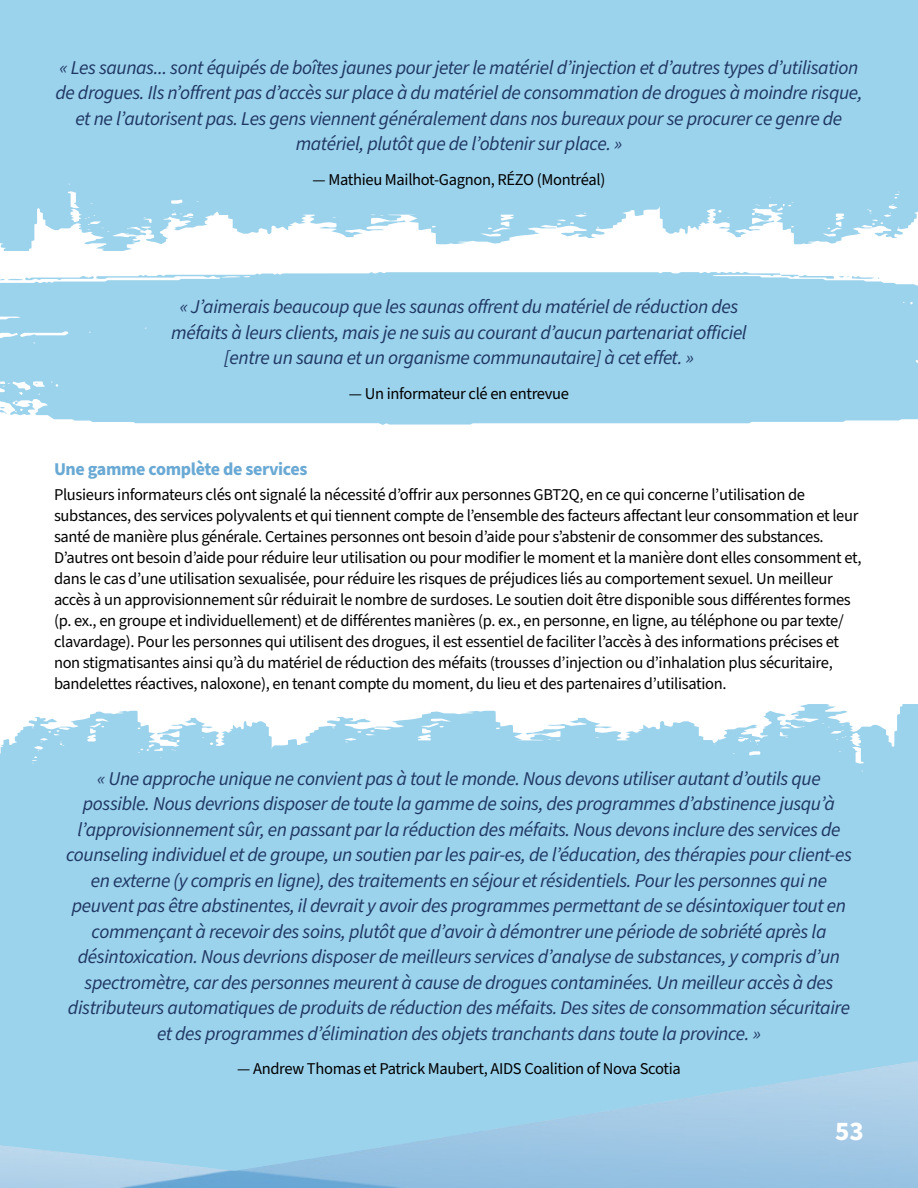
<style>
.page{position:relative;width:918px;height:1188px;background:#fff}
.page>*{position:absolute;margin:0;border:0;box-sizing:border-box;transform-origin:0 0}
.t1{font:700 27px "Source Sans Pro";color:#fff}
.t2{font:italic 19.5px/25.5px "Source Sans Pro";letter-spacing:-.02em;color:#1f3763;text-align:center}
.t3{font:700 18px "Source Sans Pro";letter-spacing:-.02em;color:#69a9d4}
.t4{font:16.5px/21px "Source Sans Pro";letter-spacing:-.02em;color:#000}
</style>
<div class="page">
<img style="left:0;top:244px;width:918px;height:944px">
<svg style="left:0;top:1105px;width:918px;height:66px;fill:#9bcbe6"></svg>
<svg style="left:670px;top:704px;width:248px;height:401px;fill:#9bd2ec"></svg>
<div style="left:0;top:711px;width:235px;height:408px;background:#9bd2ec"></div>
<div style="left:235px;top:711px;width:491px;height:408px;background:#9bd2ec"></div>
<svg style="left:0;top:0;width:261px;height:251px;fill:#9bd2ec"></svg>
<div style="left:696px;top:0;width:222px;height:244px;background:#9bd2ec"></div>
<svg style="left:206px;top:0;width:490px;height:244px;fill:#9bd2ec"></svg>
<svg style="left:0;top:425px;width:1px;height:382px"></svg>
<div style="left:0;top:272px;width:918px;height:153px;background:#9bd2ec"></div>
<svg style="left:0;top:276px;width:94px;height:5px"></svg>
<svg style="left:781px;top:275px;width:98px;height:4px"></svg>
<svg style="left:0;top:407px;width:7px;height:7px"></svg>
<p class="t2" style="left:55px;top:55px;width:809px">« Les saunas... sont équipés de boîtes jaunes pour jeter le matériel d’injection et d’autres types d’utilisation de drogues. Ils n’offrent pas d’accès sur place à du matériel de consommation de drogues à moindre risque, et ne l’autorisent pas. Les gens viennent généralement dans nos bureaux pour se procurer ce genre de matériel, plutôt que de l’obtenir sur place. »</p>
<p class="t4" style="left:313px;top:170px;width:294px">— Mathieu Mailhot-Gagnon, RÉZO (Montréal)</p>
<p class="t2" style="left:171px;top:294px;width:577px">« J’aimerais beaucoup que les saunas offrent du matériel de réduction des méfaits à leurs clients, mais je ne suis au courant d’aucun partenariat officiel [entre un sauna et un organisme communautaire] à cet effet. »</p>
<p class="t4" style="left:349px;top:383px;width:222px">— Un informateur clé en entrevue</p>
<p class="t3" style="left:54px;top:457px;width:255px">Une gamme complète de services</p>
<p class="t4" style="left:54px;top:485px;width:809px">Plusieurs informateurs clés ont signalé la nécessité d’offrir aux personnes GBT2Q, en ce qui concerne l’utilisation de substances, des services polyvalents et qui tiennent compte de l’ensemble des facteurs affectant leur consommation et leur santé de manière plus générale. Certaines personnes ont besoin d’aide pour s’abstenir de consommer des substances.<br>D’autres ont besoin d’aide pour réduire leur utilisation ou pour modifier le moment et la manière dont elles consomment et, dans le cas d’une utilisation sexualisée, pour réduire les risques de préjudices liés au comportement sexuel. Un meilleur accès à un approvisionnement sûr réduirait le nombre de surdoses. Le soutien doit être disponible sous différentes formes (p. ex., en groupe et individuellement) et de différentes manières (p. ex., en personne, en ligne, au téléphone ou par texte/ clavardage). Pour les personnes qui utilisent des drogues, il est essentiel de faciliter l’accès à des informations précises et non stigmatisantes ainsi qu’à du matériel de réduction des méfaits (trousses d’injection ou d’inhalation plus sécuritaire, bandelettes réactives, naloxone), en tenant compte du moment, du lieu et des partenaires d’utilisation.</p>
<p class="t2" style="left:66px;top:766px;width:787px">« Une approche unique ne convient pas à tout le monde. Nous devons utiliser autant d’outils que possible. Nous devrions disposer de toute la gamme de soins, des programmes d’abstinence jusqu’à l’approvisionnement sûr, en passant par la réduction des méfaits. Nous devons inclure des services de counseling individuel et de groupe, un soutien par les pair-es, de l’éducation, des thérapies pour client-es en externe (y compris en ligne), des traitements en séjour et résidentiels. Pour les personnes qui ne peuvent pas être abstinentes, il devrait y avoir des programmes permettant de se désintoxiquer tout en commençant à recevoir des soins, plutôt que d’avoir à démontrer une période de sobriété après la désintoxication. Nous devrions disposer de meilleurs services d’analyse de substances, y compris d’un spectromètre, car des personnes meurent à cause de drogues contaminées. Un meilleur accès à des distributeurs automatiques de produits de réduction des méfaits. Des sites de consommation sécuritaire et des programmes d’élimination des objets tranchants dans toute la province. »</p>
<p class="t4" style="left:237px;top:1059px;width:445px">— Andrew Thomas et Patrick Maubert, AIDS Coalition of Nova Scotia</p>
<h1 class="t1" style="left:835px;top:1113px;width:30px">53</h1>
</div>
